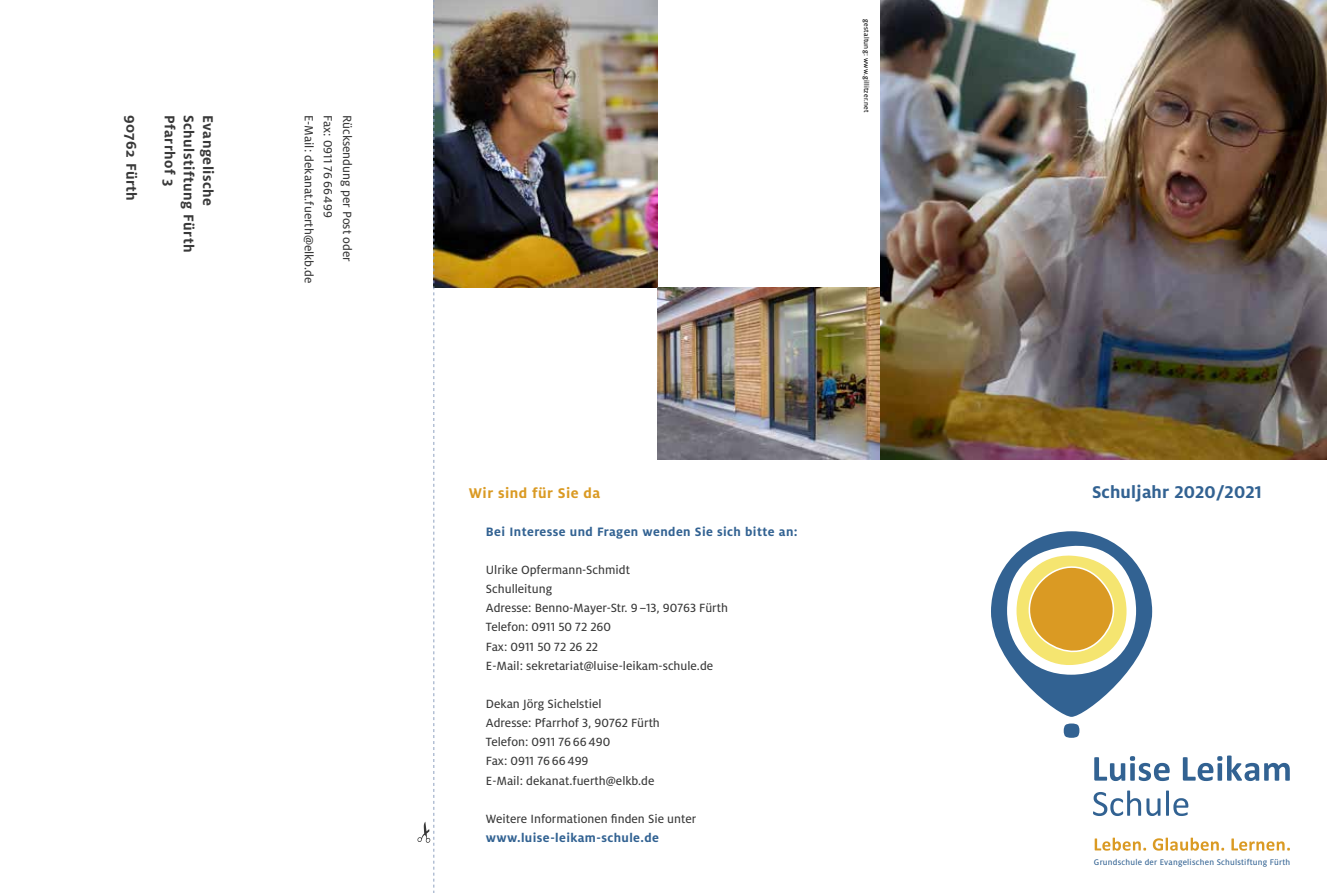
<style>
.page{position:relative;width:1327px;height:893px;background:#fff}
.page>*{position:absolute;margin:0;border:0;box-sizing:border-box;transform-origin:0 0}
.t1{font:700 18.9px "Milo LF";letter-spacing:.01em;color:#326292}
.t2{font:700 15.6px "Milo";letter-spacing:.03em;color:#393939}
.t3{font:700 15.6px "Milo";letter-spacing:.03em;color:#da9a23}
.t4{font:700 13.5px "Milo LF";letter-spacing:.03em;color:#326292}
.t5{font:13.2px/19.2px "Milo LF Text";color:#393939}
.t6{font:9px "Milo Text";letter-spacing:.025em;color:#326292}
.t7{font:7.5px "Milo LF Text";letter-spacing:.03em;color:#000}
</style>
<div class="page">
<img style="left:434px;top:0;width:223px;height:287px">
<svg style="left:1063px;top:723px;width:16px;height:15px"></svg>
<svg style="left:991px;top:531px;width:161px;height:186px;fill:#326292"></svg>
<svg style="left:1007px;top:543px;width:129px;height:132px"></svg>
<svg style="left:1093px;top:790px;width:95px;height:26px"></svg>
<svg style="left:1094px;top:755px;width:195px;height:26px"></svg>
<svg style="left:1094px;top:838px;width:196px;height:13px"></svg>
<img style="left:657px;top:287px;width:223px;height:172px">
<svg style="left:417px;top:0;width:17px;height:893px"></svg>
<img style="left:880px;top:0;width:447px;height:459px">
<p class="t2" style="left:141px;top:115px;width:87px;rotate:90deg">90762 Fürth</p>
<p class="t2" style="left:179px;top:115px;width:73px;rotate:90deg">Pfarrhof 3</p>
<p class="t2" style="left:198px;top:115px;width:139px;rotate:90deg">Schulstiftung Fürth</p>
<p class="t2" style="left:217px;top:115px;width:93px;rotate:90deg">Evangelische</p>
<p class="t5" style="left:319px;top:115px;width:170px;rotate:90deg">E-Mail: dekanat.fuerth@elkb.de</p>
<p class="t5" style="left:338px;top:115px;width:104px;rotate:90deg">Fax: 0911 7666499</p>
<p class="t5" style="left:357px;top:115px;width:148px;rotate:90deg">Rücksendung per Post oder</p>
<p class="t7" style="left:871px;top:19px;width:95px;rotate:90deg">gestaltung: www.gillitzer.net</p>
<p class="t3" style="left:469px;top:483px;width:133px">Wir sind für Sie da</p>
<p class="t4" style="left:486px;top:524px;width:313px">Bei Interesse und Fragen wenden Sie sich bitte an:</p>
<p class="t5" style="left:486px;top:560px;width:244px">Ulrike Opfermann-Schmidt<br>Schulleitung<br>Adresse: Benno-Mayer-Str. 9–13, 90763 Fürth<br>Telefon: 0911 50 72 260<br>Fax: 0911 50 72 26 22<br>E-Mail: sekretariat@luise-leikam-schule.de</p>
<p class="t5" style="left:486px;top:694px;width:175px">Dekan Jörg Sichelstiel<br>Adresse: Pfarrhof 3, 90762 Fürth<br>Telefon: 0911 7666490<br>Fax: 0911 7666499<br>E-Mail: dekanat.fuerth@elkb.de</p>
<p class="t5" style="left:486px;top:809px;width:212px">Weitere Informationen finden Sie unter</p>
<p class="t4" style="left:486px;top:830px;width:175px">www.luise-leikam-schule.de</p>
<h1 class="t1" style="left:1092px;top:480px;width:171px">Schuljahr 2020/2021</h1>
<p class="t6" style="left:1094px;top:856px;width:198px">Grundschule der Evangelischen Schulstiftung Fürth</p>
</div>
